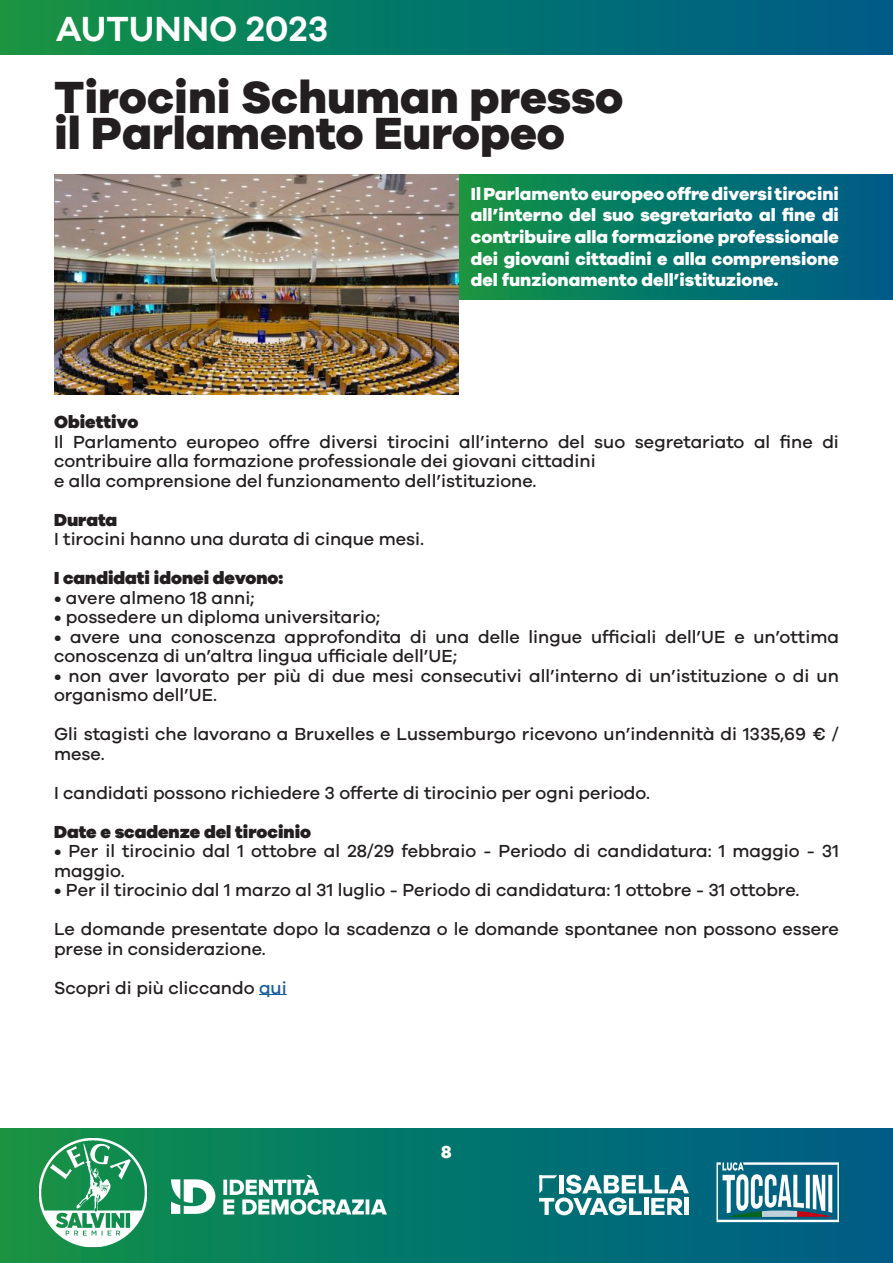
<style>
.page{position:relative;width:893px;height:1263px;background:#fff}
.page>*{position:absolute;margin:0;border:0;box-sizing:border-box;transform-origin:0 0}
.t1{font:800 46.5px "Galano Grotesque";color:#231f20}
.t2{font:600 36px "Galano Grotesque";color:#fff}
.t3{font:500 18px/19.5px "Galano Grotesque";color:#231f20}
.t4{font:800 18px/21.6px "Galano Grotesque";color:#fff;text-align:justify}
.t5{font:900 18px "Galano Grotesque";color:#231f20}
.s1{color:#175d9e}
</style>
<div class="page">
<div style="left:0;top:1128px;width:893px;height:135px;background:linear-gradient(to right,#109247,#005b8c)"></div>
<div style="left:0;top:0;width:893px;height:54px;background:linear-gradient(to right,#119346,#005a8c)"></div>
<img style="left:165px;top:1167px;width:233px;height:58px">
<img style="left:35px;top:1134px;width:116px;height:116px">
<svg style="left:716px;top:1162px;width:123px;height:60px"></svg>
<svg style="left:539px;top:1175px;width:150px;height:40px"></svg>
<hr style="left:685px;top:1198px;width:4px;height:17px;background:#fff">
<div style="left:459px;top:174px;width:434px;height:126px;background:linear-gradient(to right,#129445,#00598d)"></div>
<img style="left:54px;top:174px;width:405px;height:220px">
<svg style="left:259px;top:994px;width:28px;height:1px"></svg>
<h2 class="t2" style="left:56px;top:7px;width:274px">AUTUNNO 2023</h2>
<p class="t1" style="left:54px;top:68px;width:571px">Tirocini Schuman presso</p>
<p class="t1" style="left:54px;top:104px;width:513px">il Parlamento Europeo</p>
<p class="t4" style="left:471px;top:182px;width:370px">Il Parlamento europeo offre diversi tirocini all’interno del suo segretariato al fine di contribuire alla formazione professionale dei giovani cittadini e alla comprensione del funzionamento dell’istituzione.</p>
<p class="t5" style="left:54px;top:410px;width:86px">Obiettivo</p>
<p class="t3" style="left:54px;top:431px;width:786px">Il Parlamento europeo offre diversi tirocini all’interno del suo segretariato al fine di contribuire alla formazione professionale dei giovani cittadini</p>
<p class="t3" style="left:54px;top:470px;width:484px">e alla comprensione del funzionamento dell’istituzione.</p>
<p class="t5" style="left:54px;top:508px;width:65px">Durata</p>
<p class="t3" style="left:54px;top:529px;width:372px">I tirocini hanno una durata di cinque mesi.</p>
<p class="t5" style="left:54px;top:566px;width:231px">I candidati idonei devono:</p>
<p class="t3" style="left:54px;top:587px;width:202px">• avere almeno 18 anni;</p>
<p class="t3" style="left:54px;top:607px;width:328px">• possedere un diploma universitario;</p>
<p class="t3" style="left:54px;top:626px;width:786px">• avere una conoscenza approfondita di una delle lingue ufficiali dell’UE e un’ottima conoscenza di un’altra lingua ufficiale dell’UE;</p>
<p class="t3" style="left:54px;top:665px;width:786px">• non aver lavorato per più di due mesi consecutivi all’interno di un’istituzione o di un organismo dell’UE.</p>
<p class="t3" style="left:54px;top:724px;width:786px">Gli stagisti che lavorano a Bruxelles e Lussemburgo ricevono un’indennità di 1335,69 € / mese.</p>
<p class="t3" style="left:54px;top:782px;width:598px">I candidati possono richiedere 3 offerte di tirocinio per ogni periodo.</p>
<p class="t5" style="left:54px;top:820px;width:259px">Date e scadenze del tirocinio</p>
<p class="t3" style="left:54px;top:841px;width:786px">• Per il tirocinio dal 1 ottobre al 28/29 febbraio - Periodo di candidatura: 1 maggio - 31 maggio.</p>
<p class="t3" style="left:54px;top:880px;width:747px">• Per il tirocinio dal 1 marzo al 31 luglio - Periodo di candidatura: 1 ottobre - 31 ottobre.</p>
<p class="t3" style="left:54px;top:919px;width:786px">Le domande presentate dopo la scadenza o le domande spontanee non possono essere prese in considerazione.</p>
<p class="t3" style="left:54px;top:977px;width:234px">Scopri di più cliccando <span class="s1">qui</span></p>
<p class="t4" style="left:441px;top:1141px;width:12px">8</p>
</div>
